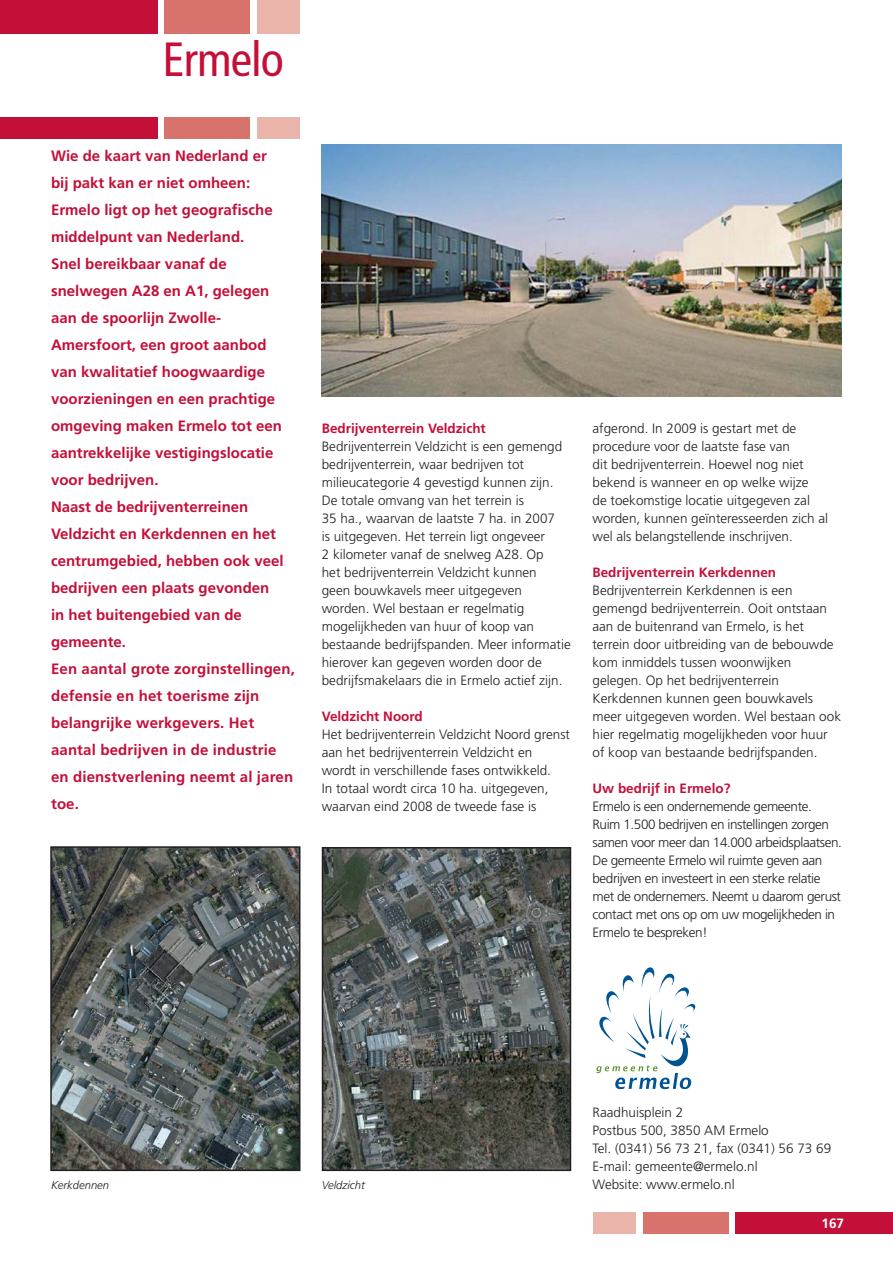
<style>
.page{position:relative;width:893px;height:1263px;background:#fff}
.page>*{position:absolute;margin:0;border:0;box-sizing:border-box;transform-origin:0 0}
.t1{font:condensed 48px "Frutiger";letter-spacing:-.02em;color:#c40f39}
.t2{font:700 15px/27px "Frutiger";color:#c40f39}
.t3{font:300 13.5px/18px "Frutiger";color:#231f20}
.t4{font:300 13.5px/18px "Frutiger";letter-spacing:-.03em;color:#231f20}
.t5{font:700 13.5px "Frutiger";color:#c40f39}
.t6{font:700 13.5px "Frutiger";color:#fff}
.t7{font:italic 300 11.25px "Frutiger";color:#231f20}
</style>
<div class="page">
<div style="left:736px;top:1212px;width:157px;height:21px;background:#c40f39"></div>
<div style="left:643px;top:1212px;width:85px;height:21px;background:#d8726d"></div>
<div style="left:593px;top:1212px;width:43px;height:21px;background:#ebb4ab"></div>
<div style="left:0;top:0;width:157px;height:34px;background:#c40f39"></div>
<div style="left:165px;top:0;width:85px;height:34px;background:#d8726d"></div>
<div style="left:257px;top:0;width:43px;height:34px;background:#ebb4ab"></div>
<div style="left:0;top:117px;width:157px;height:21px;background:#c40f39"></div>
<div style="left:165px;top:117px;width:85px;height:21px;background:#d8726d"></div>
<div style="left:257px;top:117px;width:43px;height:21px;background:#ebb4ab"></div>
<img style="left:53px;top:849px;width:244px;height:319px">
<div style="left:50px;top:846px;width:250px;height:325px;border:2px solid #231f20"></div>
<img style="left:325px;top:850px;width:243px;height:318px">
<div style="left:322px;top:847px;width:249px;height:324px;border:2px solid #231f20"></div>
<img style="left:322px;top:145px;width:520px;height:252px">
<svg style="left:596px;top:967px;width:100px;height:122px"></svg>
<h1 class="t1" style="left:163px;top:40px;width:123px">Ermelo</h1>
<p class="t2" style="left:51px;top:144px;width:245px">Wie de kaart van Nederland er<br>bij pakt kan er niet omheen:<br>Ermelo ligt op het geografische middelpunt van Nederland.<br>Snel bereikbaar vanaf de snelwegen A28 en A1, gelegen aan de spoorlijn Zwolle-<br>Amersfoort, een groot aanbod van kwalitatief hoogwaardige voorzieningen en een prachtige omgeving maken Ermelo tot een aantrekkelijke vestigingslocatie voor bedrijven.<br>Naast de bedrijventerreinen<br>Veldzicht en Kerkdennen en het centrumgebied, hebben ook veel bedrijven een plaats gevonden<br>in het buitengebied van de gemeente.<br>Een aantal grote zorginstellingen, defensie en het toerisme zijn belangrijke werkgevers. Het aantal bedrijven in de industrie en dienstverlening neemt al jaren toe.</p>
<p class="t5" style="left:322px;top:422px;width:166px">Bedrijventerrein Veldzicht</p>
<p class="t3" style="left:322px;top:438px;width:251px">Bedrijventerrein Veldzicht is een gemengd bedrijventerrein, waar bedrijven tot milieucategorie 4 gevestigd kunnen zijn.<br>De totale omvang van het terrein is<br>35 ha., waarvan de laatste 7 ha. in 2007<br>is uitgegeven. Het terrein ligt ongeveer<br>2 kilometer vanaf de snelweg A28. Op<br>het bedrijventerrein Veldzicht kunnen<br>geen bouwkavels meer uitgegeven worden. Wel bestaan er regelmatig mogelijkheden van huur of koop van bestaande bedrijfspanden. Meer informatie hierover kan gegeven worden door de bedrijfsmakelaars die in Ermelo actief zijn.</p>
<p class="t5" style="left:322px;top:710px;width:103px">Veldzicht Noord</p>
<p class="t3" style="left:322px;top:726px;width:250px">Het bedrijventerrein Veldzicht Noord grenst aan het bedrijventerrein Veldzicht en<br>wordt in verschillende fases ontwikkeld.<br>In totaal wordt circa 10 ha. uitgegeven, waarvan eind 2008 de tweede fase is</p>
<p class="t3" style="left:592px;top:420px;width:237px">afgerond. In 2009 is gestart met de procedure voor de laatste fase van<br>dit bedrijventerrein. Hoewel nog niet bekend is wanneer en op welke wijze<br>de toekomstige locatie uitgegeven zal worden, kunnen geïnteresseerden zich al wel als belangstellende inschrijven.</p>
<p class="t5" style="left:592px;top:566px;width:185px">Bedrijventerrein Kerkdennen</p>
<p class="t3" style="left:592px;top:582px;width:250px">Bedrijventerrein Kerkdennen is een gemengd bedrijventerrein. Ooit ontstaan aan de buitenrand van Ermelo, is het terrein door uitbreiding van de bebouwde kom inmiddels tussen woonwijken gelegen. Op het bedrijventerrein Kerkdennen kunnen geen bouwkavels meer uitgegeven worden. Wel bestaan ook hier regelmatig mogelijkheden voor huur of koop van bestaande bedrijfspanden.</p>
<p class="t5" style="left:592px;top:782px;width:140px">Uw bedrijf in Ermelo?</p>
<p class="t4" style="left:592px;top:798px;width:251px">Ermelo is een ondernemende gemeente.<br>Ruim 1.500 bedrijven en instellingen zorgen samen voor meer dan 14.000 arbeidsplaatsen.<br>De gemeente Ermelo wil ruimte geven aan bedrijven en investeert in een sterke relatie met de ondernemers. Neemt u daarom gerust contact met ons op om uw mogelijkheden in Ermelo te bespreken!</p>
<p class="t7" style="left:51px;top:1180px;width:60px">Kerkdennen</p>
<p class="t7" style="left:322px;top:1180px;width:45px">Veldzicht</p>
<p class="t3" style="left:592px;top:1104px;width:240px">Raadhuisplein 2<br>Postbus 500, 3850 AM Ermelo<br>Tel. (0341) 56 73 21, fax (0341) 56 73 69<br>E-mail: gemeente@ermelo.nl<br>Website: www.ermelo.nl</p>
<p class="t6" style="left:821px;top:1217px;width:24px">167</p>
</div>
